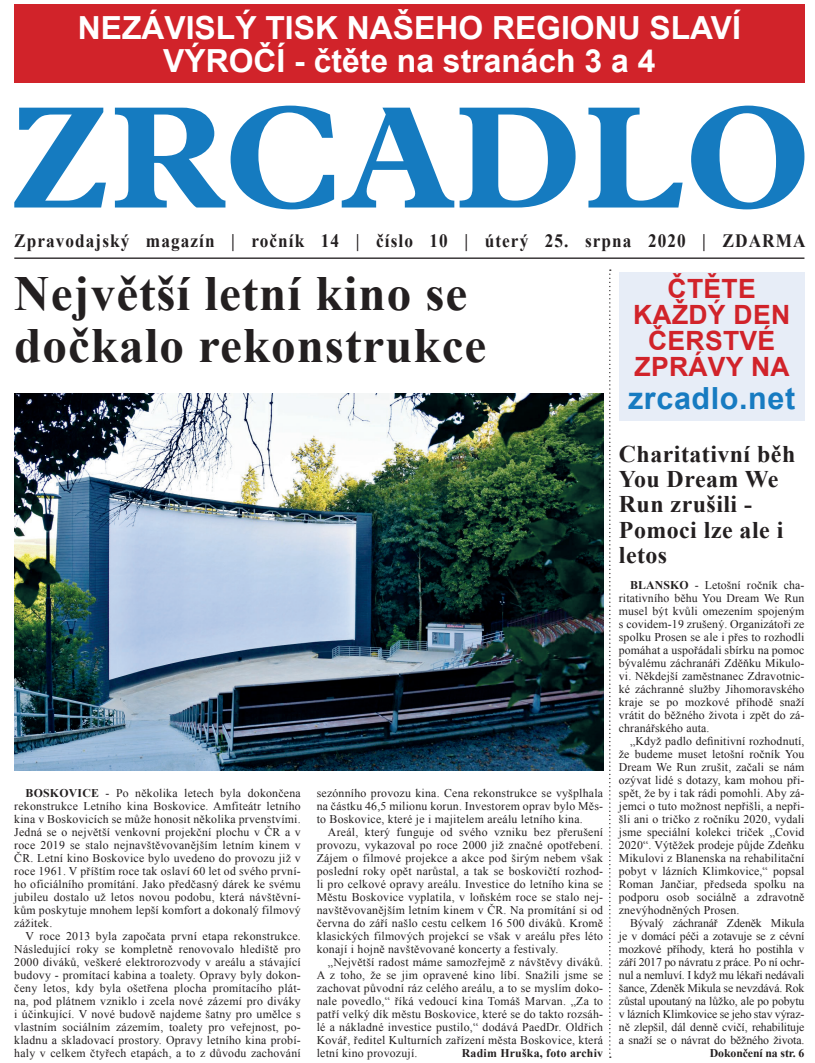
<style>
.page{position:relative;width:815px;height:1063px;background:#fff}
.page>*{position:absolute;margin:0;border:0;box-sizing:border-box;transform-origin:0 0}
.t1{font:700 49.12px/51.8px "Times New Roman";letter-spacing:.02em;color:#231f20}
.t2{font:700 31.88px/33.2px "Arial";color:#fff;text-align:center}
.t3{font:700 30.5px "Arial";letter-spacing:.02em;color:#177bc1}
.t4{font:700 26.5px/25.9px "Arial";letter-spacing:.01em;color:#d1232a;text-align:center}
.t5{font:700 23.88px/25.2px "Times New Roman";letter-spacing:.02em;color:#231f20}
.t6{font:700 18.75px "Times New Roman";letter-spacing:.06em;color:#231f20;scale:.92 1}
.t7{font:11.88px/13px "Times New Roman";letter-spacing:.02em;color:#231f20;text-align:justify}
.t8{font:700 11.88px "Times New Roman";letter-spacing:.02em;color:#231f20}
.t9{font:700 11.88px "Times New Roman";letter-spacing:-.01em;color:#231f20}
.s1{font-weight:700}
</style>
<div class="page">
<svg style="left:14px;top:108px;width:92px;height:100px"></svg>
<svg style="left:115px;top:108px;width:110px;height:100px"></svg>
<svg style="left:231px;top:106px;width:103px;height:103px"></svg>
<svg style="left:342px;top:108px;width:112px;height:100px"></svg>
<svg style="left:460px;top:108px;width:116px;height:100px"></svg>
<svg style="left:588px;top:108px;width:95px;height:100px"></svg>
<svg style="left:691px;top:106px;width:113px;height:103px"></svg>
<div style="left:619px;top:272px;width:185px;height:148px;background:#e7edf7"></div>
<hr style="left:14px;top:258px;width:790px;height:1px;background:#231f20">
<div style="left:14px;top:4px;width:790px;height:78px;background:#d1232a"></div>
<svg style="left:609px;top:270px;width:2px;height:788px"></svg>
<img style="left:14px;top:394px;width:589px;height:377px">
<h2 class="t2" style="left:78px;top:12px;width:665px">NEZÁVISLÝ TISK NAŠEHO REGIONU SLAVÍ<br>VÝROČÍ - čtěte na stranách 3 a 4</h2>
<h3 class="t6" style="left:14px;top:227px;width:862px">Zpravodajský magazín | ročník 14 | číslo 10 | úterý 25. srpna 2020 | ZDARMA</h3>
<h3 class="t4" style="left:633px;top:277px;width:158px">ČTĚTE<br>KAŽDÝ DEN<br>ČERSTVÉ<br>ZPRÁVY NA</h3>
<h3 class="t3" style="left:628px;top:378px;width:169px">zrcadlo.net</h3>
<h1 class="t1" style="left:14px;top:266px;width:474px">Největší letní kino se dočkalo rekonstrukce</h1>
<p class="t7" style="left:14px;top:786px;width:288px;text-indent:11px"><span class="s1">BOSKOVICE</span> - Po několika letech byla dokončena rekonstrukce Letního kina Boskovice. Amfiteátr letního kina v Boskovicích se může honosit několika prvenstvími.<br>Jedná se o největší venkovní projekční plochu v ČR a v roce 2019 se stalo nejnavštěvovanějším letním kinem v ČR. Letní kino Boskovice bylo uvedeno do provozu již v roce 1961. V příštím roce tak oslaví 60 let od svého první&shy;ho oficiálního promítání. Jako předčasný dárek ke svému jubileu dostalo už letos novou podobu, která návštěvní&shy;kům poskytuje mnohem lepší komfort a dokonalý filmový zážitek.</p>
<p class="t7" style="left:14px;top:929px;width:288px;text-indent:11px">V roce 2013 byla započata první etapa rekonstrukce.<br>Následující roky se kompletně renovovalo hlediště pro 2000 diváků, veškeré elektrorozvody v areálu a stávající budovy - promítací kabina a toalety. Opravy byly dokon&shy;čeny letos, kdy byla ošetřena plocha promítacího plát&shy;na, pod plátnem vzniklo i zcela nové zázemí pro diváky i účinkující. V nové budově najdeme šatny pro umělce s vlastním sociálním zázemím, toalety pro veřejnost, po&shy;kladnu a skladovací prostory. Opravy letního kina probí&shy;haly v celkem čtyřech etapách, a to z důvodu zachování</p>
<p class="t7" style="left:317px;top:786px;width:288px">sezónního provozu kina. Cena rekonstrukce se vyšplhala na částku 46,5 milionu korun. Investorem oprav bylo Měs&shy;to Boskovice, které je i majitelem areálu letního kina.</p>
<p class="t7" style="left:317px;top:825px;width:288px;text-indent:11px">Areál, který funguje od svého vzniku bez přerušení provozu, vykazoval po roce 2000 již značné opotřebení.<br>Zájem o filmové projekce a akce pod širý m nebem však poslední roky opět narůstal, a tak se boskovičtí rozhod&shy;li pro celkové opravy areálu. Investice do letního kina se Městu Boskovice vyplatila, v loňském roce se stalo nej&shy;navštěvovanějším letním kinem v ČR. Na promítání si od června do září našlo cestu celkem 16 500 diváků. Kromě klasický ch filmový ch projekcí se však v areálu přes léto konají i hojně navštěvované koncerty a festivaly.</p>
<p class="t7" style="left:317px;top:955px;width:288px;text-indent:11px">„Největší radost máme samozřejmě z návštěvy diváků.<br>A z toho, že se jim opravené kino líbí. Snažili jsme se zachovat původní ráz celého areálu, a to se myslím doko&shy;nale povedlo,“ říká vedoucí kina Tomáš Marvan. „Za to patří velký dík městu Boskovice, které se do takto rozsáh&shy;lé a nákladné investice pustilo,“ dodává PaedDr. Oldřich Kovář, ředitel Kulturních zařízení města Boskovice, která letní kino provozují.</p>
<p class="t8" style="left:462px;top:1045px;width:143px">Radim Hruška, foto archiv</p>
<h3 class="t5" style="left:619px;top:441px;width:178px">Charitativní běh<br>You Dream We<br>Run zrušili -<br>Pomoci lze ale i letos</h3>
<p class="t7" style="left:619px;top:578px;width:187px;text-indent:11px"><span class="s1">BLANSKO</span> - Letošní ročník cha&shy;ritativního běhu You Dream We Run musel být kvůli omezením spojeným s covidem-19 zrušený. Organizátoři ze spolku Prosen se ale i přes to rozhodli pomáhat a uspořádali sbírku na pomoc bývalému záchranáři Zděňku Mikulo&shy;vi. Někdejší zaměstnanec Zdravotnic&shy;ké záchranné služby Jihomoravského kraje se po mozkové příhodě snaží vrátit do běžného života i zpět do zá&shy;chranářského auta.</p>
<p class="t7" style="left:619px;top:734px;width:187px;text-indent:11px">„Když padlo definitivní rozhodnutí, že budeme muset letošní ročník You Dream We Run zrušit, začali se nám ozývat lidé s dotazy, kam mohou při&shy;spět, že by i tak rádi pomohli. Aby zá&shy;jemci o tuto možnost nepřišli, a nepři&shy;šli ani o tričko z ročníku 2020, vydali jsme speciální kolekci triček „Covid 2020“. Výtěžek prodeje půjde Zdeňku Mikulovi z Blanenska na rehabilitační pobyt v lázních Klimkovice,“ popsal Roman Jančiar, předseda spolku na podporu osob sociálně a zdravotně znevýhodněných Prosen.</p>
<p class="t7" style="left:619px;top:916px;width:187px;text-indent:11px">Bývalý záchranář Zdeněk Mikula je v domácí péči a zotavuje se z cévní mozkové příhody, která ho postihla v září 2017 po návratu z práce. Po ní ochr&shy;nul a nemluví. I když mu lékaři nedávali šance, Zdeněk Mikula se nevzdává. Rok zůstal upoutaný na lůžko, ale po pobytu v lázních Klimkovice se jeho stav výraz&shy;ně zlepšil, dál denně cvičí, rehabilituje a snaží se o návrat do běžného života.</p>
<p class="t9" style="left:710px;top:1045px;width:96px">Dokončení na str. 6</p>
</div>
